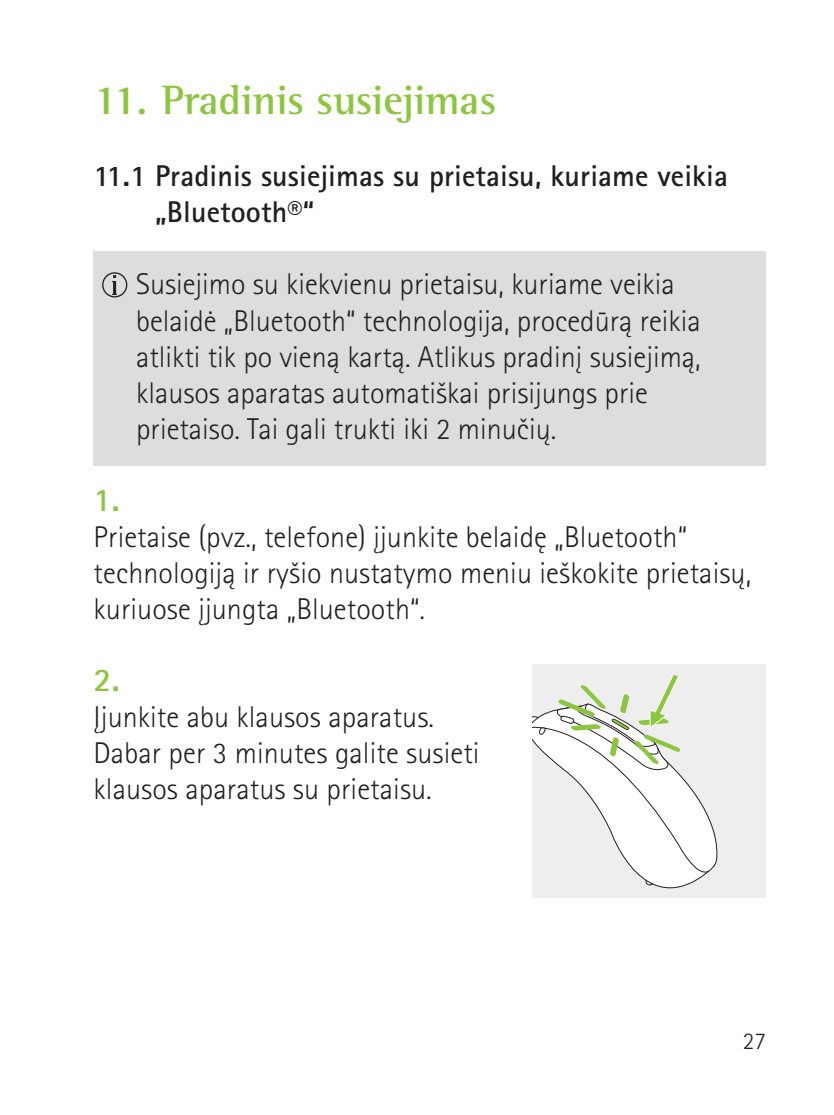
<style>
.page{position:relative;width:834px;height:1115px;background:#fff}
.page>*{position:absolute;margin:0;border:0;box-sizing:border-box;transform-origin:0 0}
.t1{font:700 42px "Rotis Semi Serif Pro";color:#8bc63e}
.t2{font:700 33px "Rotis Sans Serif Pro";color:#8bc63e}
.t3{font:300 30px/36px "Rotis Sans Serif Pro";color:#231f20}
.t4{font:700 30px/36px "Rotis Sans Serif Pro";letter-spacing:.005em;color:#231f20}
.t5{font:300 24px "Rotis Sans Serif Pro";color:#231f20}
</style>
<div class="page">
<div style="left:94px;top:251px;width:671px;height:214px;background:#dcdddf"></div>
<svg style="left:102px;top:272px;width:25px;height:25px"></svg>
<div style="left:532px;top:664px;width:233px;height:233px;background:#eeeeef"></div>
<svg style="left:532px;top:674px;width:186px;height:215px"></svg>
<h1 class="t1" style="left:94px;top:75px;width:404px">11. Pradinis susiejimas</h1>
<p class="t4" style="left:155px;top:158px;width:574px;text-indent:-62px">11.1 Pradinis susiejimas su prietaisu, kuriame veikia „Bluetooth®“</p>
<p class="t3" style="left:136px;top:266px;width:566px">Susiejimo su kiekvienu prietaisu, kuriame veikia belaidė „Bluetooth“ technologija, procedūrą reikia atlikti tik po vieną kartą. Atlikus pradinį susiejimą, klausos aparatas automatiškai prisijungs prie prietaiso. Tai gali trukti iki 2 minučių.</p>
<p class="t2" style="left:94px;top:478px;width:28px">1.</p>
<p class="t3" style="left:94px;top:518px;width:659px">Prietaise (pvz., telefone) įjunkite belaidę „Bluetooth“ technologiją ir ryšio nustatymo meniu ieškokite prietaisų, kuriuose įjungta „Bluetooth“.</p>
<p class="t2" style="left:94px;top:658px;width:28px">2.</p>
<p class="t3" style="left:94px;top:698px;width:387px">Įjunkite abu klausos aparatus.<br>Dabar per 3 minutes galite susieti klausos aparatus su prietaisu.</p>
<p class="t5" style="left:742px;top:1027px;width:25px">27</p>
</div>
